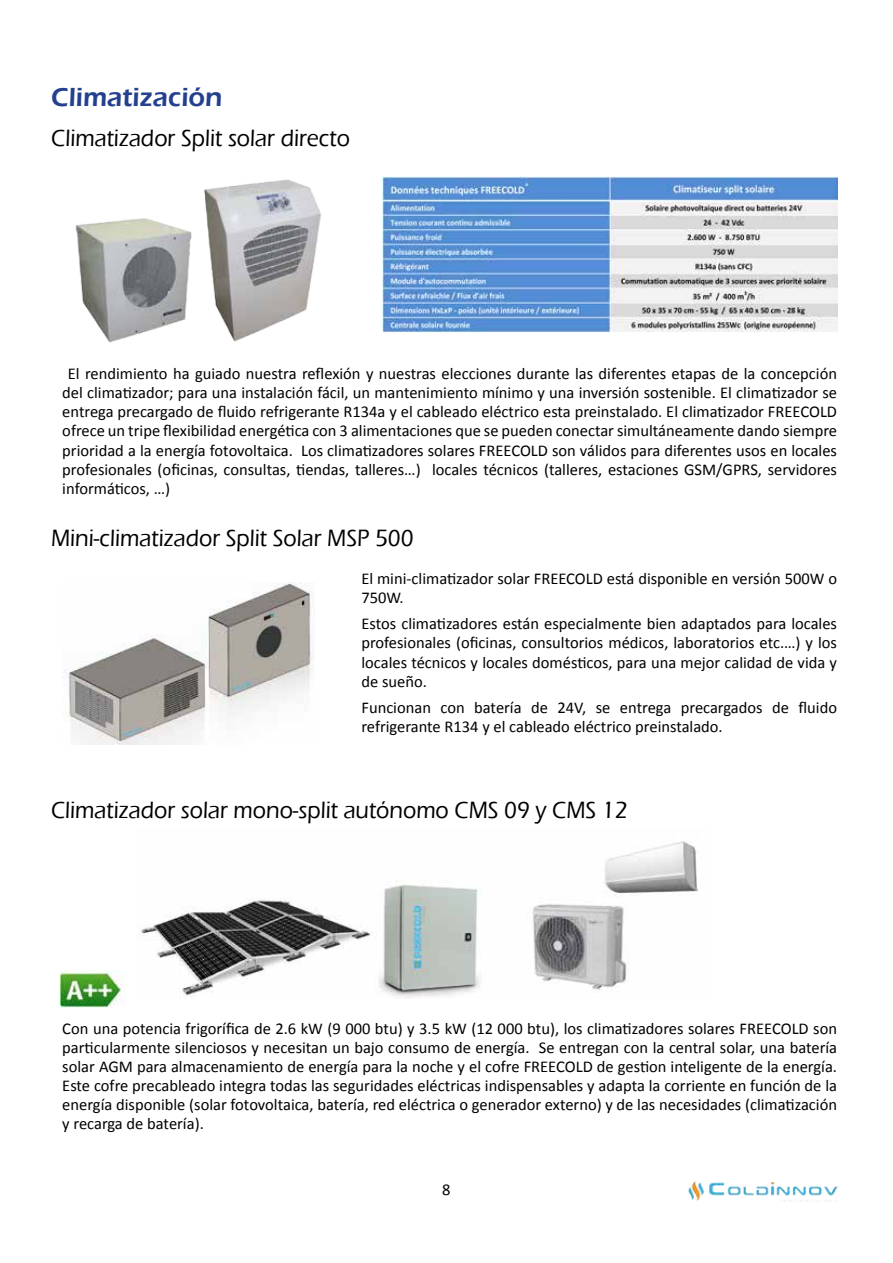
<style>
.page{position:relative;width:893px;height:1263px;background:#fff}
.page>*{position:absolute;margin:0;border:0;box-sizing:border-box;transform-origin:0 0}
.t1{font:600 27px "Eras ITC";color:#25408f}
.t2{font:500 24.3px "Eras ITC";color:#000;scale:.93 1}
.t3{font:16.5px/19px "Calibri";color:#000;text-align:justify}
</style>
<div class="page">
<img style="left:688px;top:1181px;width:150px;height:21px">
<img style="left:62px;top:583px;width:251px;height:161px">
<img style="left:61px;top:970px;width:61px;height:37px">
<img style="left:75px;top:179px;width:246px;height:164px">
<img style="left:382px;top:176px;width:455px;height:156px">
<img style="left:138px;top:841px;width:560px;height:157px">
<h1 class="t1" style="left:51px;top:82px;width:173px">Climatización</h1>
<h2 class="t2" style="left:51px;top:124px;width:323px">Climatizador Split solar directo</h2>
<p class="t3" style="left:62px;top:364px;width:776px;text-indent:5px">El rendimiento ha guiado nuestra reflexión y nuestras elecciones durante las diferentes etapas de la concepción del climatizador; para una instalación fácil, un mantenimiento mínimo y una inversión sostenible. El climatizador se entrega precargado de fluido refrigerante R134a y el cableado eléctrico esta preinstalado. El climatizador FREECOLD ofrece un tripe flexibilidad energética con 3 alimentaciones que se pueden conectar simultáneamente dando siempre prioridad a la energía fotovoltaica. Los climatizadores solares FREECOLD son válidos para diferentes usos en locales profesionales (oficinas, consultas, tiendas, talleres…) locales técnicos (talleres, estaciones GSM/GPRS, servidores informáticos, …)</p>
<h2 class="t2" style="left:51px;top:525px;width:391px">Mini-climatizador Split Solar MSP 500</h2>
<p class="t3" style="left:361px;top:568px;width:477px">El mini-climatizador solar FREECOLD está disponible en versión 500W o<br>750W.</p>
<p class="t3" style="left:361px;top:614px;width:477px">Estos climatizadores están especialmente bien adaptados para locales profesionales (oficinas, consultorios médicos, laboratorios etc.…) y los locales técnicos y locales domésticos, para una mejor calidad de vida y de sueño.</p>
<p class="t3" style="left:361px;top:698px;width:477px">Funcionan con batería de 24V, se entrega precargados de fluido refrigerante R134 y el cableado eléctrico preinstalado.</p>
<h2 class="t2" style="left:51px;top:796px;width:621px">Climatizador solar mono-split autónomo CMS 09 y CMS 12</h2>
<p class="t3" style="left:62px;top:1018px;width:776px">Con una potencia frigorífica de 2.6 kW (9 000 btu) y 3.5 kW (12 000 btu), los climatizadores solares FREECOLD son particularmente silenciosos y necesitan un bajo consumo de energía. Se entregan con la central solar, una batería solar AGM para almacenamiento de energía para la noche y el cofre FREECOLD de gestion inteligente de la energía.<br>Este cofre precableado integra todas las seguridades eléctricas indispensables y adapta la corriente en función de la energía disponible (solar fotovoltaica, batería, red eléctrica o generador externo) y de las necesidades (climatización y recarga de batería).</p>
<p class="t3" style="left:442px;top:1179px;width:10px">8</p>
</div>
